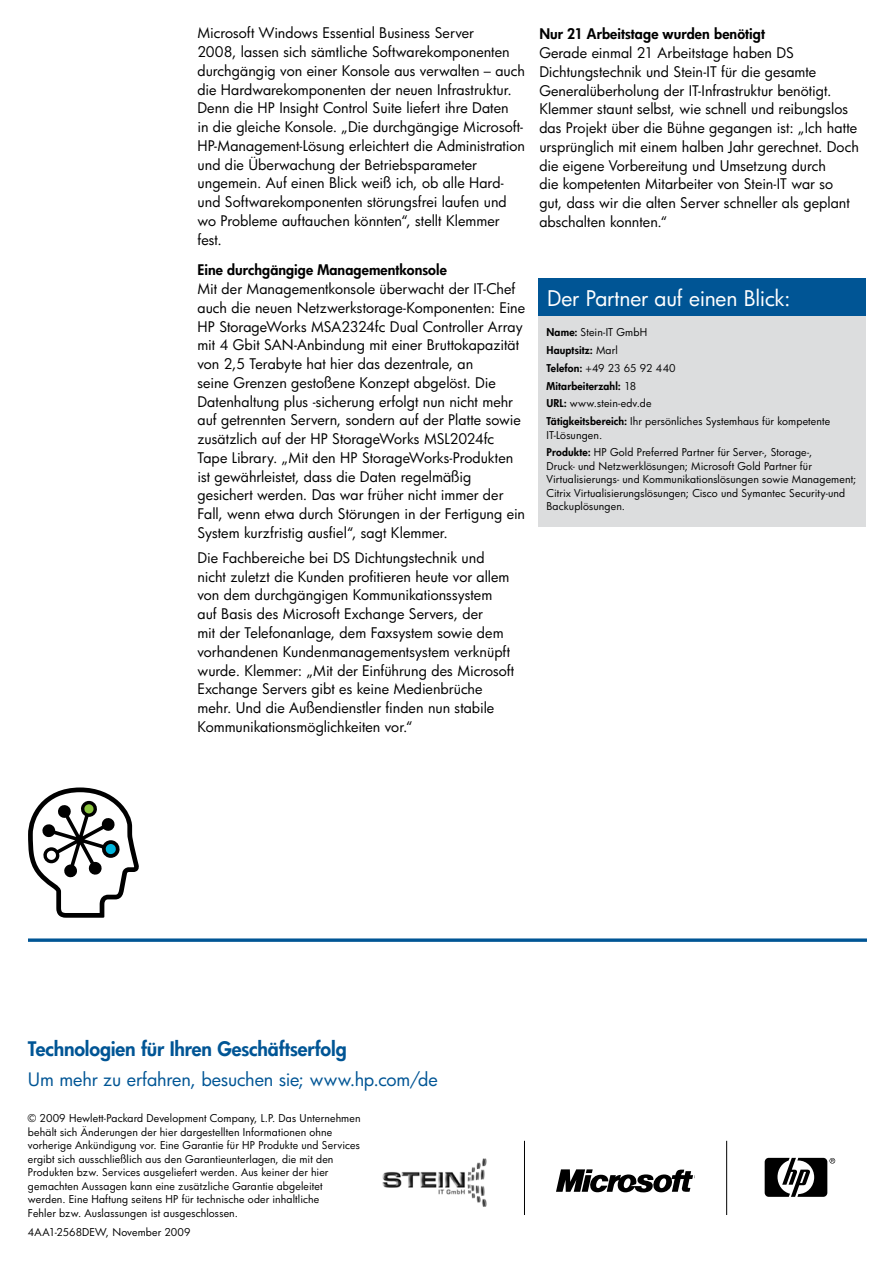
<style>
.page{position:relative;width:893px;height:1263px;background:#fff}
.page>*{position:absolute;margin:0;border:0;box-sizing:border-box;transform-origin:0 0}
.t1{font:21px "Futura Bk";letter-spacing:-.01em;color:#fff}
.t2{font:800 19.5px "HP Futura";letter-spacing:-.005em;color:#005595}
.t3{font:18px "Futura Bk";letter-spacing:-.01em;color:#005595}
.t4{font:14.25px/18.8px "Futura Bk";color:#000}
.t5{font:800 14.25px "Futura CE";letter-spacing:.005em;color:#000}
.t6{font:10.5px/13.5px "Futura Bk";letter-spacing:.01em;color:#000}
.t7{font:10.5px/17.7px "HP Futura";letter-spacing:.01em;color:#000}
.s1{font-weight:800}
</style>
<div class="page">
<svg style="left:28px;top:938px;width:839px;height:4px;background:#276fa5"></svg>
<svg style="left:28px;top:787px;width:111px;height:131px"></svg>
<hr style="left:726px;top:1141px;width:1px;height:74px;background:#000">
<svg style="left:765px;top:1158px;width:70px;height:39px"></svg>
<svg style="left:556px;top:1169px;width:137px;height:23px"></svg>
<hr style="left:524px;top:1141px;width:1px;height:74px;background:#000">
<img style="left:382px;top:1158px;width:105px;height:49px">
<div style="left:538px;top:279px;width:328px;height:38px;background:#005595"></div>
<div style="left:538px;top:316px;width:328px;height:211px;background:#dcddde"></div>
<p class="t4" style="left:197px;top:23px;width:329px">Microsoft Windows Essential Business Server<br>2008, lassen sich sämtliche Softwarekomponenten durchgängig von einer Konsole aus verwalten – auch die Hardwarekomponenten der neuen Infrastruktur.<br>Denn die HP Insight Control Suite liefert ihre Daten<br>in die gleiche Konsole. „Die durchgängige Microsoft-HP-Management-Lösung erleichtert die Administration und die Überwachung der Betriebsparameter ungemein. Auf einen Blick weiß ich, ob alle Hard&shy;und Softwarekomponenten störungsfrei laufen und wo Probleme auftauchen könnten“, stellt Klemmer fest.</p>
<p class="t5" style="left:197px;top:260px;width:251px">Eine durchgängige Managementkonsole</p>
<p class="t4" style="left:197px;top:279px;width:329px">Mit der Managementkonsole überwacht der IT-Chef auch die neuen Netzwerkstorage-Komponenten: Eine HP StorageWorks MSA2324fc Dual Controller Array mit 4 Gbit SAN-Anbindung mit einer Bruttokapazität von 2,5 Terabyte hat hier das dezentrale, an<br>seine Grenzen gestoßene Konzept abgelöst. Die Datenhaltung plus -sicherung erfolgt nun nicht mehr auf getrennten Servern, sondern auf der Platte sowie zusätzlich auf der HP StorageWorks MSL2024fc Tape Library. „Mit den HP StorageWorks-Produkten ist gewährleistet, dass die Daten regelmäßig gesichert werden. Das war früher nicht immer der Fall, wenn etwa durch Störungen in der Fertigung ein System kurzfristig ausfiel“, sagt Klemmer.</p>
<p class="t4" style="left:197px;top:548px;width:318px">Die Fachbereiche bei DS Dichtungstechnik und nicht zuletzt die Kunden profitieren heute vor allem von dem durchgängigen Kommunikationssystem auf Basis des Microsoft Exchange Servers, der<br>mit der Telefonanlage, dem Faxsystem sowie dem vorhandenen Kundenmanagementsystem verknüpft wurde. Klemmer: „Mit der Einführung des Microsoft Exchange Servers gibt es keine Medienbrüche mehr. Und die Außendienstler finden nun stabile Kommunikationsmöglichkeiten vor.“</p>
<p class="t5" style="left:539px;top:24px;width:227px">Nur 21 Arbeitstage wurden benötigt</p>
<p class="t4" style="left:539px;top:43px;width:321px">Gerade einmal 21 Arbeitstage haben DS Dichtungstechnik und Stein-IT für die gesamte Generalüberholung der IT-Infrastruktur benötigt.<br>Klemmer staunt selbst, wie schnell und reibungslos das Projekt über die Bühne gegangen ist: „Ich hatte ursprünglich mit einem halben Jahr gerechnet. Doch die eigene Vorbereitung und Umsetzung durch<br>die kompetenten Mitarbeiter von Stein-IT war so gut, dass wir die alten Server schneller als geplant abschalten konnten.“</p>
<h1 class="t1" style="left:547px;top:284px;width:245px">Der Partner auf einen Blick:</h1>
<p class="t7" style="left:546px;top:323px;width:285px"><span class="s1">Name:</span> Stein-IT GmbH<br><span class="s1">Hauptsitz:</span> Marl<br><span class="s1">Telefon:</span> +49 23 65 92 440<br><span class="s1">Mitarbeiterzahl:</span> 18<br><span class="s1">URL:</span> www.stein-edv.de<br><span class="s1">Tätigkeitsbereich:</span> Ihr persönliches Systemhaus für kompetente</p>
<p class="t7" style="left:546px;top:426px;width:267px">IT-Lösungen.<br><span class="s1">Produkte:</span> HP Gold Preferred Partner für Server-, Storage-,</p>
<p class="t7" style="left:546px;top:459px;width:311px;line-height:13.5px">Druck- und Netzwerklösungen; Microsoft Gold Partner für Virtualisierungs- und Kommunikationslösungen sowie Management; Citrix Virtualisierungslösungen; Cisco und Symantec Security-und Backuplösungen.</p>
<h2 class="t2" style="left:28px;top:1036px;width:320px">Technologien für Ihren Geschäftserfolg</h2>
<p class="t3" style="left:28px;top:1068px;width:411px">Um mehr zu erfahren, besuchen sie; www.hp.com/de</p>
<p class="t6" style="left:28px;top:1112px;width:334px">© 2009 Hewlett-Packard Development Company, L.P. Das Unternehmen behält sich Änderungen der hier dargestellten Informationen ohne vorherige Ankündigung vor. Eine Garantie für HP Produkte und Services ergibt sich ausschließlich aus den Garantieunterlagen, die mit den Produkten bzw. Services ausgeliefert werden. Aus keiner der hier gemachten Aussagen kann eine zusätzliche Garantie abgeleitet werden. Eine Haftung seitens HP für technische oder inhaltliche<br>Fehler bzw. Auslassungen ist ausgeschlossen.</p>
<p class="t6" style="left:28px;top:1225px;width:164px">4AA1-2568DEW, November 2009</p>
</div>
